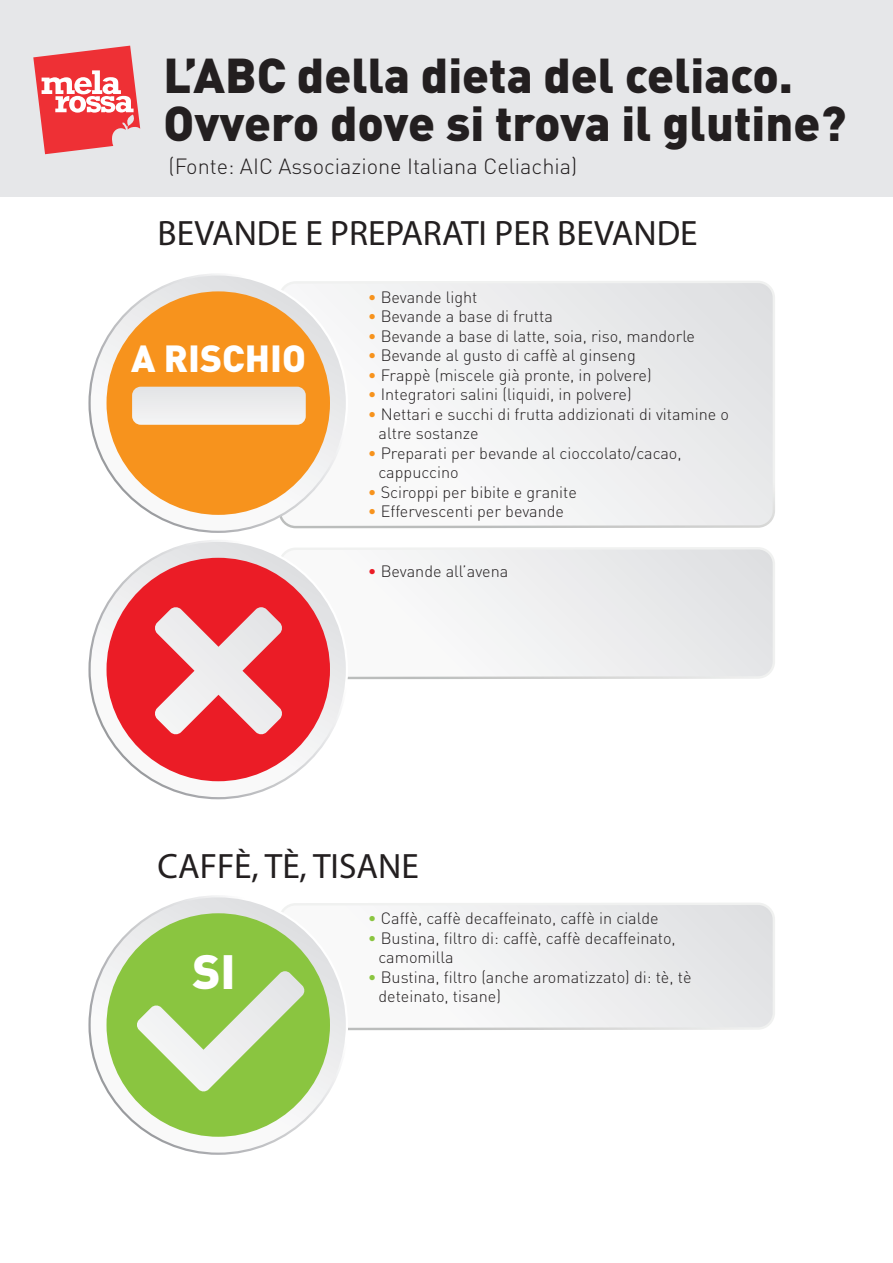
<style>
.page{position:relative;width:893px;height:1263px;background:#fff}
.page>*{position:absolute;margin:0;border:0;box-sizing:border-box;transform-origin:0 0}
.t1{font:900 48.3px/48px "DIN";color:#231f20}
.t2{font:900 47.55px "DIN";color:#fff}
.t3{font:900 37.35px "DIN";color:#fff}
.t4{font:35.4px "Myriad Pro";color:#231f20}
.t5{font:300 21.75px "DIN";color:#231f20}
.t6{font:300 16.2px/19.5px "DIN";color:#231f20}
.s1{color:#f7931d}
.s2{color:#eb1c26}
.s3{color:#8ac540}
</style>
<div class="page">
<svg style="left:291px;top:547px;width:484px;height:132px"></svg>
<svg style="left:281px;top:549px;width:492px;height:128px"></svg>
<svg style="left:88px;top:540px;width:260px;height:259px"></svg>
<svg style="left:91px;top:542px;width:255px;height:255px"></svg>
<div style="left:107px;top:558px;width:223px;height:223px;background:#eb1c26;border-radius:50%"></div>
<div style="left:0;top:0;width:893px;height:196px;background:#e6e7e9"></div>
<svg style="left:155px;top:607px;width:127px;height:128px"></svg>
<svg style="left:33px;top:46px;width:107px;height:108px"></svg>
<svg style="left:280px;top:281px;width:495px;height:247px"></svg>
<svg style="left:281px;top:283px;width:492px;height:243px"></svg>
<svg style="left:88px;top:273px;width:260px;height:260px"></svg>
<svg style="left:91px;top:276px;width:255px;height:255px"></svg>
<div style="left:107px;top:291px;width:223px;height:224px;background:#f7931d;border-radius:50%"></div>
<svg style="left:132px;top:387px;width:174px;height:38px;background:#ebeae9"></svg>
<svg style="left:289px;top:903px;width:486px;height:127px"></svg>
<svg style="left:282px;top:905px;width:491px;height:123px"></svg>
<svg style="left:88px;top:895px;width:260px;height:260px"></svg>
<div style="left:91px;top:897px;width:255px;height:255px;background:linear-gradient(to bottom,#e1e2e3,#fbfbfa);border-radius:128px"></div>
<div style="left:107px;top:913px;width:223px;height:224px;background:#8ac540;border-radius:50%"></div>
<svg style="left:137px;top:971px;width:168px;height:121px"></svg>
<h1 class="t1" style="left:163px;top:49px;width:684px">L’ABC della dieta del celiaco.<br>Ovvero dove si trova il glutine?</h1>
<h3 class="t5" style="left:168px;top:153px;width:410px">(Fonte: AIC Associazione Italiana Celiachia)</h3>
<h3 class="t4" style="left:157px;top:211px;width:542px">BEVANDE E PREPARATI PER BEVANDE</h3>
<h3 class="t3" style="left:131px;top:334px;width:176px">A RISCHIO</h3>
<p class="t6" style="left:368px;top:287px;width:111px"><span class="s1">•</span> Bevande light</p>
<p class="t6" style="left:368px;top:306px;width:187px"><span class="s1">•</span> Bevande a base di frutta</p>
<p class="t6" style="left:368px;top:326px;width:329px"><span class="s1">•</span> Bevande a base di latte, soia, riso, mandorle</p>
<p class="t6" style="left:368px;top:345px;width:270px"><span class="s1">•</span> Bevande al gusto di caffè al ginseng</p>
<p class="t6" style="left:368px;top:365px;width:285px"><span class="s1">•</span> Frappè (miscele già pronte, in polvere)</p>
<p class="t6" style="left:368px;top:384px;width:265px"><span class="s1">•</span> Integratori salini (liquidi, in polvere)</p>
<p class="t6" style="left:379px;top:404px;width:352px;text-indent:-11px"><span class="s1">•</span> Nettari e succhi di frutta addizionati di vitamine o altre sostanze</p>
<p class="t6" style="left:379px;top:443px;width:305px;text-indent:-11px"><span class="s1">•</span> Preparati per bevande al cioccolato/cacao, cappuccino</p>
<p class="t6" style="left:368px;top:482px;width:211px"><span class="s1">•</span> Sciroppi per bibite e granite</p>
<p class="t6" style="left:368px;top:501px;width:198px"><span class="s1">•</span> Effervescenti per bevande</p>
<p class="t6" style="left:368px;top:561px;width:142px"><span class="s2">•</span> Bevande all’avena</p>
<h3 class="t4" style="left:157px;top:844px;width:263px">CAFFÈ, TÈ, TISANE</h3>
<h2 class="t2" style="left:192px;top:940px;width:45px">SI</h2>
<p class="t6" style="left:368px;top:909px;width:293px"><span class="s3">•</span> Caffè, caffè decaffeinato, caffè in cialde</p>
<p class="t6" style="left:379px;top:928px;width:299px;text-indent:-11px"><span class="s3">•</span> Bustina, filtro di: caffè, caffè decaffeinato, camomilla</p>
<p class="t6" style="left:368px;top:967px;width:325px"><span class="s3">•</span> Bustina, filtro (anche aromatizzato) di: tè, tè</p>
<p class="t6" style="left:379px;top:987px;width:124px">deteinato, tisane)</p>
</div>
